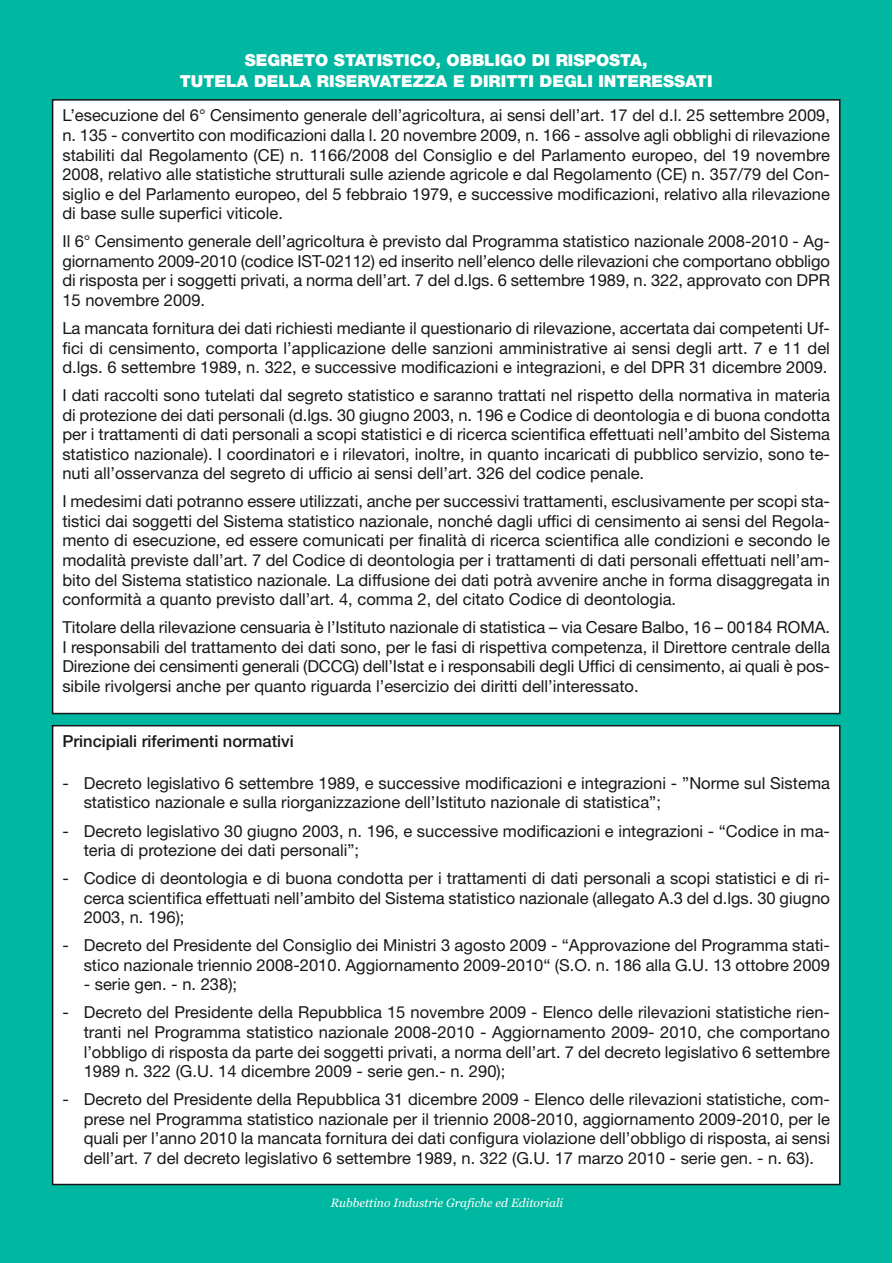
<style>
.page{position:relative;width:893px;height:1263px;background:#fff}
.page>*{position:absolute;margin:0;border:0;box-sizing:border-box;transform-origin:0 0}
.t1{font:16.5px/19.5px "Helvetica Neue LT Std";color:#191719;text-align:justify}
.t2{font:900 16.5px/21px "Helvetica Neue LT Std";color:#fff;text-align:center}
.t3{font:500 16.5px "Helvetica Neue LT Std";color:#191719}
.t4{font:italic 12px "Georgia";color:#fff}
</style>
<div class="page">
<div style="left:0;top:0;width:892px;height:1262px;background:#00b8a1"></div>
<div style="left:53px;top:726px;width:787px;height:459px;background:#fff"></div>
<div style="left:52px;top:725px;width:788px;height:460px;border:2px solid #191719"></div>
<div style="left:53px;top:100px;width:787px;height:614px;background:#fff"></div>
<p class="t2" style="left:180px;top:51px;width:534px">SEGRETO STATISTICO, OBBLIGO DI RISPOSTA,<br>TUTELA DELLA RISERVATEZZA E DIRITTI DEGLI INTERESSATI</p>
<p class="t1" style="left:62px;top:107px;width:769px">L’esecuzione del 6° Censimento generale dell’agricoltura, ai sensi dell’art. 17 del d.l. 25 settembre 2009, n. 135 - convertito con modificazioni dalla l. 20 novembre 2009, n. 166 - assolve agli obblighi di rilevazione stabiliti dal Regolamento (CE) n. 1166/2008 del Consiglio e del Parlamento europeo, del 19 novembre 2008, relativo alle statistiche strutturali sulle aziende agricole e dal Regolamento (CE) n. 357/79 del Con&shy;siglio e del Parlamento europeo, del 5 febbraio 1979, e successive modificazioni, relativo alla rilevazione di base sulle superfici viticole.</p>
<p class="t1" style="left:62px;top:233px;width:769px">Il 6° Censimento generale dell’agricoltura è previsto dal Programma statistico nazionale 2008-2010 - Ag&shy;giornamento 2009-2010 (codice IST-02112) ed inserito nell’elenco delle rilevazioni che comportano obbligo di risposta per i soggetti privati, a norma dell’art. 7 del d.lgs. 6 settembre 1989, n. 322, approvato con DPR 15 novembre 2009.</p>
<p class="t1" style="left:62px;top:320px;width:769px">La mancata fornitura dei dati richiesti mediante il questionario di rilevazione, accertata dai competenti Uf&shy;fici di censimento, comporta l’applicazione delle sanzioni amministrative ai sensi degli artt. 7 e 11 del d.lgs. 6 settembre 1989, n. 322, e successive modificazioni e integrazioni, e del DPR 31 dicembre 2009.</p>
<p class="t1" style="left:62px;top:387px;width:769px">I dati raccolti sono tutelati dal segreto statistico e saranno trattati nel rispetto della normativa in materia di protezione dei dati personali (d.lgs. 30 giugno 2003, n. 196 e Codice di deontologia e di buona condotta per i trattamenti di dati personali a scopi statistici e di ricerca scientifica effettuati nell’ambito del Sistema statistico nazionale). I coordinatori e i rilevatori, inoltre, in quanto incaricati di pubblico servizio, sono te&shy;nuti all’osservanza del segreto di ufficio ai sensi dell’art. 326 del codice penale.</p>
<p class="t1" style="left:62px;top:493px;width:769px">I medesimi dati potranno essere utilizzati, anche per successivi trattamenti, esclusivamente per scopi sta&shy;tistici dai soggetti del Sistema statistico nazionale, nonché dagli uffici di censimento ai sensi del Regola&shy;mento di esecuzione, ed essere comunicati per finalità di ricerca scientifica alle condizioni e secondo le modalità previste dall’art. 7 del Codice di deontologia per i trattamenti di dati personali effettuati nell’am&shy;bito del Sistema statistico nazionale. La diffusione dei dati potrà avvenire anche in forma disaggregata in conformità a quanto previsto dall’art. 4, comma 2, del citato Codice di deontologia.</p>
<p class="t1" style="left:62px;top:619px;width:769px">Titolare della rilevazione censuaria è l’Istituto nazionale di statistica – via Cesare Balbo, 16 – 00184 ROMA.<br>I responsabili del trattamento dei dati sono, per le fasi di rispettiva competenza, il Direttore centrale della Direzione dei censimenti generali (DCCG) dell’Istat e i responsabili degli Uffici di censimento, ai quali è pos&shy;sibile rivolgersi anche per quanto riguarda l’esercizio dei diritti dell’interessato.</p>
<p class="t3" style="left:62px;top:735px;width:233px">Principiali riferimenti normativi</p>
<p class="t1" style="left:84px;top:775px;width:748px;text-indent:-21px">- Decreto legislativo 6 settembre 1989, e successive modificazioni e integrazioni - ”Norme sul Sistema statistico nazionale e sulla riorganizzazione dell’Istituto nazionale di statistica”;</p>
<p class="t1" style="left:84px;top:822px;width:748px;text-indent:-21px">- Decreto legislativo 30 giugno 2003, n. 196, e successive modificazioni e integrazioni - “Codice in ma&shy;teria di protezione dei dati personali”;</p>
<p class="t1" style="left:84px;top:870px;width:748px;text-indent:-21px">- Codice di deontologia e di buona condotta per i trattamenti di dati personali a scopi statistici e di ri&shy;cerca scientifica effettuati nell’ambito del Sistema statistico nazionale (allegato A.3 del d.lgs. 30 giugno 2003, n. 196);</p>
<p class="t1" style="left:62px;top:937px;width:769px;text-align:right">- Decreto del Presidente del Consiglio dei Ministri 3 agosto 2009 - “Approvazione del Programma stati&shy;stico nazionale triennio 2008-2010. Aggiornamento 2009-2010“ (S.O. n. 186 alla G.U. 13 ottobre 2009</p>
<p class="t1" style="left:84px;top:976px;width:155px">- serie gen. - n. 238);</p>
<p class="t1" style="left:84px;top:1004px;width:748px;text-indent:-21px">- Decreto del Presidente della Repubblica 15 novembre 2009 - Elenco delle rilevazioni statistiche rien&shy;tranti nel Programma statistico nazionale 2008-2010 - Aggiornamento 2009- 2010, che comportano l’obbligo di risposta da parte dei soggetti privati, a norma dell’art. 7 del decreto legislativo 6 settembre 1989 n. 322 (G.U. 14 dicembre 2009 - serie gen.- n. 290);</p>
<p class="t1" style="left:84px;top:1091px;width:748px;text-indent:-21px">- Decreto del Presidente della Repubblica 31 dicembre 2009 - Elenco delle rilevazioni statistiche, com&shy;prese nel Programma statistico nazionale per il triennio 2008-2010, aggiornamento 2009-2010, per le quali per l’anno 2010 la mancata fornitura dei dati configura violazione dell’obbligo di risposta, ai sensi dell’art. 7 del decreto legislativo 6 settembre 1989, n. 322 (G.U. 17 marzo 2010 - serie gen. - n. 63).</p>
<p class="t4" style="left:331px;top:1196px;width:234px">Rubbettino Industrie Grafiche ed Editoriali</p>
</div>
